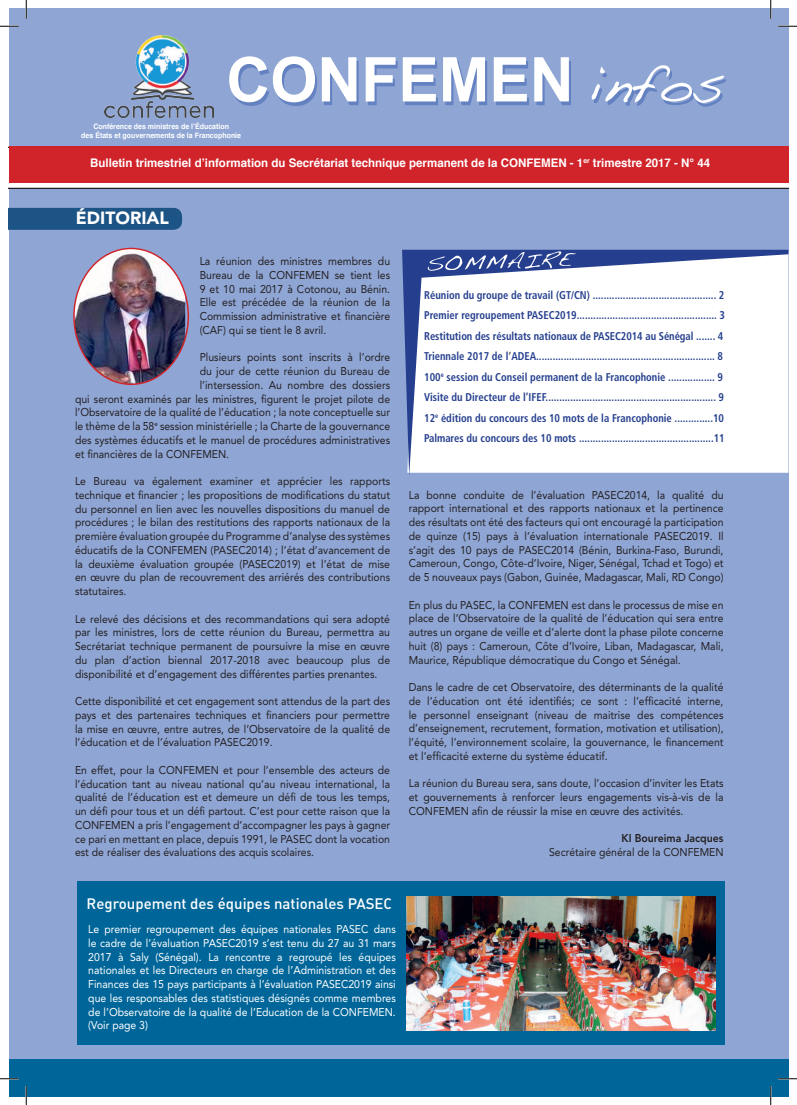
<style>
.page{position:relative;width:797px;height:1105px;background:#fff}
.page>*{position:absolute;margin:0;border:0;box-sizing:border-box;transform-origin:0 0}
.t1{font:900 17.5px "Avenir";color:#fff}
.t2{font:15px "DIN Medium Alternate";color:#fff}
.t3{font:700 11.88px "Helvetica";color:#fff}
.t4{font:11.25px/13.8px "Avenir";color:#231f20;text-align:justify;scale:.93 1}
.t5{font:700 condensed 11.25px/20.5px "Frutiger";color:#253f8e;scale:.94 1}
.t6{font:11.25px/13.8px "Avenir";color:#fff;text-align:justify;scale:.93 1}
.t7{font:800 11.25px "Avenir";color:#231f20;scale:.93 1}
.t8{font:700 7.5px/9px "Helvetica";color:#fff;text-align:center;scale:.94 1}
.s1{font-family:"Avenir";font-weight:400;font-stretch:normal;font-size:11.5px;color:#231f20}
</style>
<div class="page">
<div style="left:9px;top:126px;width:779px;height:970px;background:#069"></div>
<div style="left:9px;top:182px;width:779px;height:877px;background:#8fa6d5"></div>
<div style="left:77px;top:881px;width:647px;height:163px;background:#069"></div>
<svg style="left:9px;top:183px;width:779px;height:6px;background:#d1d0d0"></svg>
<div style="left:9px;top:9px;width:779px;height:141px;background:#8fa6d5"></div>
<div style="left:9px;top:147px;width:779px;height:36px;background:#d1232a"></div>
<svg style="left:229px;top:56px;width:129px;height:50px"></svg>
<svg style="left:366px;top:57px;width:31px;height:48px"></svg>
<svg style="left:403px;top:57px;width:84px;height:48px"></svg>
<svg style="left:494px;top:57px;width:77px;height:48px"></svg>
<svg style="left:591px;top:65px;width:135px;height:42px"></svg>
<img style="left:104px;top:35px;width:109px;height:83px">
<div style="left:9px;top:208px;width:173px;height:22px;background:#1c5486"></div>
<svg style="left:402px;top:250px;width:386px;height:225px;background:#eef0f6"></svg>
<svg style="left:428px;top:251px;width:148px;height:20px;background:#4e63a3"></svg>
<img style="left:74px;top:248px;width:111px;height:136px">
<img style="left:406px;top:896px;width:309px;height:134px">
<svg style="left:0;top:25px;width:19px;height:2px"></svg>
<svg style="left:778px;top:25px;width:19px;height:2px"></svg>
<svg style="left:0;top:1078px;width:19px;height:1px"></svg>
<svg style="left:778px;top:1078px;width:19px;height:1px"></svg>
<svg style="left:25px;top:0;width:2px;height:19px"></svg>
<svg style="left:25px;top:1086px;width:2px;height:19px"></svg>
<svg style="left:770px;top:0;width:1px;height:19px"></svg>
<svg style="left:770px;top:1086px;width:1px;height:19px"></svg>
<p class="t8" style="left:81px;top:122px;width:171px">Conférence des ministres de l’Éducation<br>des États et gouvernements de la Francophonie</p>
<p class="t3" style="left:90px;top:153px;width:621px">Bulletin trimestriel d’information du Secrétariat technique permanent de la CONFEMEN - 1<sup>er</sup> trimestre 2017 - N° 44</p>
<h1 class="t1" style="left:76px;top:208px;width:94px">ÉDITORIAL</h1>
<p class="t4" style="left:200px;top:254px;width:206px">La réunion des ministres membres du Bureau de la CONFEMEN se tient les 9 et 10 mai 2017 à Cotonou, au Bénin.<br>Elle est précédée de la réunion de la Commission administrative et financière (CAF) qui se tient le 8 avril.</p>
<p class="t4" style="left:200px;top:351px;width:206px">Plusieurs points sont inscrits à l’ordre</p>
<p class="t4" style="left:200px;top:364px;width:206px">du jour de cette réunion du Bureau de</p>
<p class="t4" style="left:200px;top:378px;width:206px">l’intersession. Au nombre des dossiers</p>
<p class="t4" style="left:75px;top:392px;width:340px">qui seront examinés par les ministres, figurent le projet pilote de</p>
<p class="t4" style="left:75px;top:406px;width:340px">l’Observatoire de la qualité de l’éducation ; la note conceptuelle sur</p>
<p class="t4" style="left:75px;top:419px;width:340px">le thème de la 58<sup>e</sup> session ministérielle ; la Charte de la gouvernance</p>
<p class="t4" style="left:75px;top:433px;width:340px">des systèmes éducatifs et le manuel de procédures administratives</p>
<p class="t4" style="left:75px;top:447px;width:167px">et financières de la CONFEMEN.</p>
<p class="t4" style="left:75px;top:474px;width:340px">Le Bureau va également examiner et apprécier les rapports technique et financier ; les propositions de modifications du statut du personnel en lien avec les nouvelles dispositions du manuel de procédures ; le bilan des restitutions des rapports nationaux de la première évaluation groupée du Programme d’analyse des systèmes éducatifs de la CONFEMEN (PASEC2014) ; l’état d’avancement de la deuxième évaluation groupée (PASEC2019) et l’état de mise en œuvre du plan de recouvrement des arriérés des contributions statutaires.</p>
<p class="t4" style="left:75px;top:612px;width:340px">Le relevé des décisions et des recommandations qui sera adopté par les ministres, lors de cette réunion du Bureau, permettra au Secrétariat technique permanent de poursuivre la mise en œuvre du plan d’action biennal 2017-2018 avec beaucoup plus de disponibilité et d’engagement des différentes parties prenantes.</p>
<p class="t4" style="left:75px;top:694px;width:340px">Cette disponibilité et cet engagement sont attendus de la part des pays et des partenaires techniques et financiers pour permettre la mise en œuvre, entre autres, de l’Observatoire de la qualité de l’éducation et de l’évaluation PASEC2019.</p>
<p class="t4" style="left:75px;top:763px;width:340px">En effet, pour la CONFEMEN et pour l’ensemble des acteurs de l’éducation tant au niveau national qu’au niveau international, la qualité de l’éducation est et demeure un défi de tous les temps, un défi pour tous et un défi partout. C’est pour cette raison que la CONFEMEN a pris l’engagement d’accompagner les pays à gagner ce pari en mettant en place, depuis 1991, le PASEC dont la vocation est de réaliser des évaluations des acquis scolaires.</p>
<p class="t5" style="left:424px;top:285px;width:321px">Réunion du groupe de travail (GT/CN) ............................................. 2<br>Premier regroupement PASEC2019................................................... 3<br>Restitution des résultats nationaux de PASEC2014 au Sénégal ....... 4<br>Triennale 2017 de l<span class="s1">’</span>ADEA................................................................. 8<br>100<sup>e</sup> session du Conseil permanent de la Francophonie ................. 9<br>Visite du Directeur de l’IFEF.............................................................. 9<br>12<sup>e</sup> édition du concours des 10 mots de la Francophonie ..............10<br>Palmares du concours des 10 mots .................................................11</p>
<p class="t4" style="left:409px;top:488px;width:340px">La bonne conduite de l’évaluation PASEC2014, la qualité du rapport international et des rapports nationaux et la pertinence des résultats ont été des facteurs qui ont encouragé la participation de quinze (15) pays à l’évaluation internationale PASEC2019. Il s’agit des 10 pays de PASEC2014 (Bénin, Burkina-Faso, Burundi, Cameroun, Congo, Côte-d’Ivoire, Niger, Sénégal, Tchad et Togo) et de 5 nouveaux pays (Gabon, Guinée, Madagascar, Mali, RD Congo)</p>
<p class="t4" style="left:409px;top:598px;width:340px">En plus du PASEC, la CONFEMEN est dans le processus de mise en place de l’Observatoire de la qualité de l’éducation qui sera entre autres un organe de veille et d’alerte dont la phase pilote concerne huit (8) pays : Cameroun, Côte d’Ivoire, Liban, Madagascar, Mali, Maurice, République démocratique du Congo et Sénégal.</p>
<p class="t4" style="left:409px;top:680px;width:340px">Dans le cadre de cet Observatoire, des déterminants de la qualité de l’éducation ont été identifiés; ce sont : l’efficacité interne, le personnel enseignant (niveau de maitrise des compétences d’enseignement, recrutement, formation, motivation et utilisation), l’équité, l’environnement scolaire, la gouvernance, le financement et l’efficacité externe du système éducatif.</p>
<p class="t4" style="left:409px;top:777px;width:340px">La réunion du Bureau sera, sans doute, l’occasion d’inviter les Etats et gouvernements à renforcer leurs engagements vis-à-vis de la CONFEMEN afin de réussir la mise en œuvre des activités.</p>
<p class="t7" style="left:621px;top:832px;width:111px">KI Boureima Jacques</p>
<p class="t4" style="left:549px;top:845px;width:189px">Secrétaire général de la CONFEMEN</p>
<h2 class="t2" style="left:86px;top:894px;width:307px">Regroupement des équipes nationales PASEC</h2>
<p class="t6" style="left:88px;top:922px;width:332px">Le premier regroupement des équipes nationales PASEC dans le cadre de l’évaluation PASEC2019 s’est tenu du 27 au 31 mars 2017 à Saly (Sénégal). La rencontre a regroupé les équipes nationales et les Directeurs en charge de l’Administration et des Finances des 15 pays participants à l’évaluation PASEC2019 ainsi que les responsables des statistiques désignés comme membres de l’Observatoire de la qualité de l’Education de la CONFEMEN. (Voir page 3)</p>
</div>
